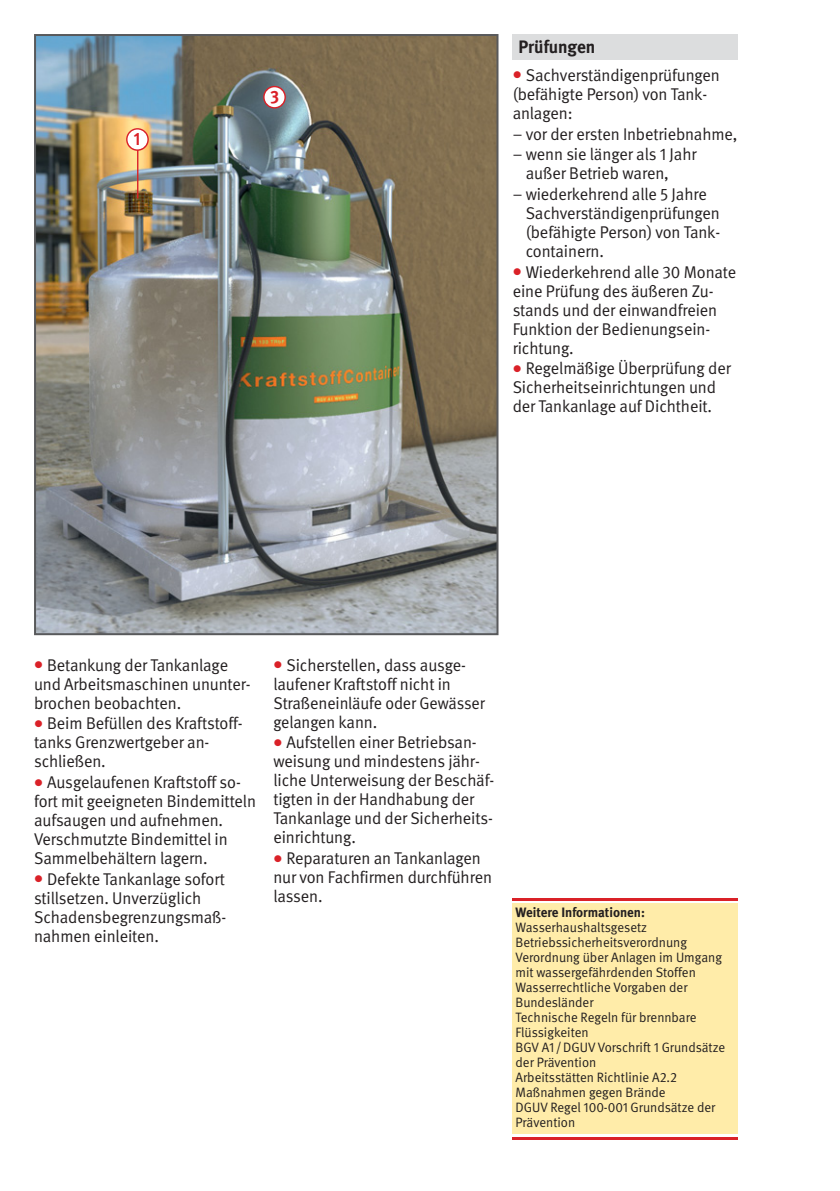
<style>
.page{position:relative;width:840px;height:1191px;background:#fff}
.page>*{position:absolute;margin:0;border:0;box-sizing:border-box;transform-origin:0 0}
.t1{font:700 18px "DGUV Meta";color:#231f20}
.t2{font:700 18px "DGUV Meta";color:#da2128;scale:.9 1}
.t3{font:17px/19px "DGUV Meta";letter-spacing:-.005em;color:#231f20}
.t4{font:13.6px/15px "DGUV Meta";color:#231f20}
.t5{font:700 13.6px "DGUV Meta";color:#231f20}
.s1{color:#da2128}
</style>
<div class="page">
<div style="left:512px;top:34px;width:225px;height:26px;background:#dcddde"></div>
<div style="left:512px;top:903px;width:225px;height:231px;background:#ffeca9"></div>
<hr style="left:512px;top:897px;width:225px;height:3px;background:#da2128">
<hr style="left:512px;top:1137px;width:225px;height:3px;background:#da2128">
<img style="left:37px;top:37px;width:458px;height:595px">
<div style="left:34px;top:34px;width:464px;height:601px;border:2px solid #58595b"></div>
<svg style="left:263px;top:86px;width:23px;height:22px"></svg>
<div style="left:264px;top:87px;width:20px;height:20px;background:#fff;border-radius:50%"></div>
<hr style="left:137px;top:144px;width:1px;height:54px;background:#da2128">
<svg style="left:126px;top:128px;width:23px;height:23px"></svg>
<div style="left:127px;top:129px;width:20px;height:20px;background:#fff;border-radius:50%"></div>
<p class="t2" style="left:134px;top:132px;width:9px">1</p>
<p class="t2" style="left:270px;top:90px;width:11px">3</p>
<p class="t1" style="left:518px;top:40px;width:79px">Prüfungen</p>
<p class="t3" style="left:512px;top:67px;width:209px"><span class="s1">●</span> Sachverständigenprüfungen (befähigte Person) von Tank - anlagen:</p>
<p class="t3" style="left:512px;top:125px;width:226px">– vor der ersten Inbetriebnahme,</p>
<p class="t3" style="left:525px;top:146px;width:172px;text-indent:-13px">– wenn sie länger als 1 Jahr außer Betrieb waren,</p>
<p class="t3" style="left:525px;top:186px;width:196px;text-indent:-13px">– wiederkehrend alle 5 Jahre<br>Sachverständigenprüfungen (befähigte Person) von Tank&shy;containern.</p>
<p class="t3" style="left:512px;top:263px;width:225px"><span class="s1">●</span> Wiederkehrend alle 30 Monate eine Prüfung des äußeren Zu&shy;stands und der einwandfreien<br>Funktion der Bedienungsein - richtung.</p>
<p class="t3" style="left:512px;top:360px;width:219px"><span class="s1">●</span> Regelmäßige Überprüfung der<br>Sicherheitseinrichtungen und der Tankanlage auf Dichtheit.</p>
<p class="t3" style="left:34px;top:656px;width:218px"><span class="s1">●</span> Betankung der Tankanlage und Arbeitsmaschinen ununter&shy;brochen beobachten.</p>
<p class="t3" style="left:34px;top:715px;width:210px"><span class="s1">●</span> Beim Befüllen des Kraftstoff&shy;tanks Grenzwertgeber an - schließen.</p>
<p class="t3" style="left:34px;top:774px;width:223px"><span class="s1">●</span> Ausgelaufenen Kraftstoff so&shy;fort mit geeigneten Bindemitteln aufsaugen und aufnehmen.<br>Verschmutzte Bindemittel in<br>Sammelbehältern lagern.</p>
<p class="t3" style="left:34px;top:870px;width:193px"><span class="s1">●</span> Defekte Tankanlage sofort stillsetzen. Unverzüglich<br>Schadensbegrenzungsmaß - nahmen einleiten.</p>
<p class="t3" style="left:273px;top:656px;width:213px"><span class="s1">●</span> Sicherstellen, dass ausge - laufener Kraftstoff nicht in<br>Straßeneinläufe oder Gewässer gelangen kann.</p>
<p class="t3" style="left:273px;top:734px;width:222px"><span class="s1">●</span> Aufstellen einer Betriebsan&shy;weisung und mindestens jähr - liche Unterweisung der Beschäf&shy;tigten in der Handhabung der<br>Tankanlage und der Sicherheits&shy;einrichtung.</p>
<p class="t3" style="left:273px;top:850px;width:220px"><span class="s1">●</span> Reparaturen an Tankanlagen nur von Fachfirmen durchführen lassen.</p>
<p class="t5" style="left:515px;top:906px;width:131px">Weitere Informationen:</p>
<p class="t4" style="left:515px;top:920px;width:211px">Wasserhaushaltsgesetz<br>Betriebssicherheitsverordnung<br>Verordnung über Anlagen im Umgang mit wassergefährdenden Stoffen<br>Wasserrechtliche Vorgaben der<br>Bundesländer<br>Technische Regeln für brennbare<br>Flüssigkeiten<br>BGV A1 / DGUV Vorschrift 1 Grundsätze der Prävention<br>Arbeitsstätten Richtlinie A2.2<br>Maßnahmen gegen Brände<br>DGUV Regel 100-001 Grundsätze der<br>Prävention</p>
</div>
